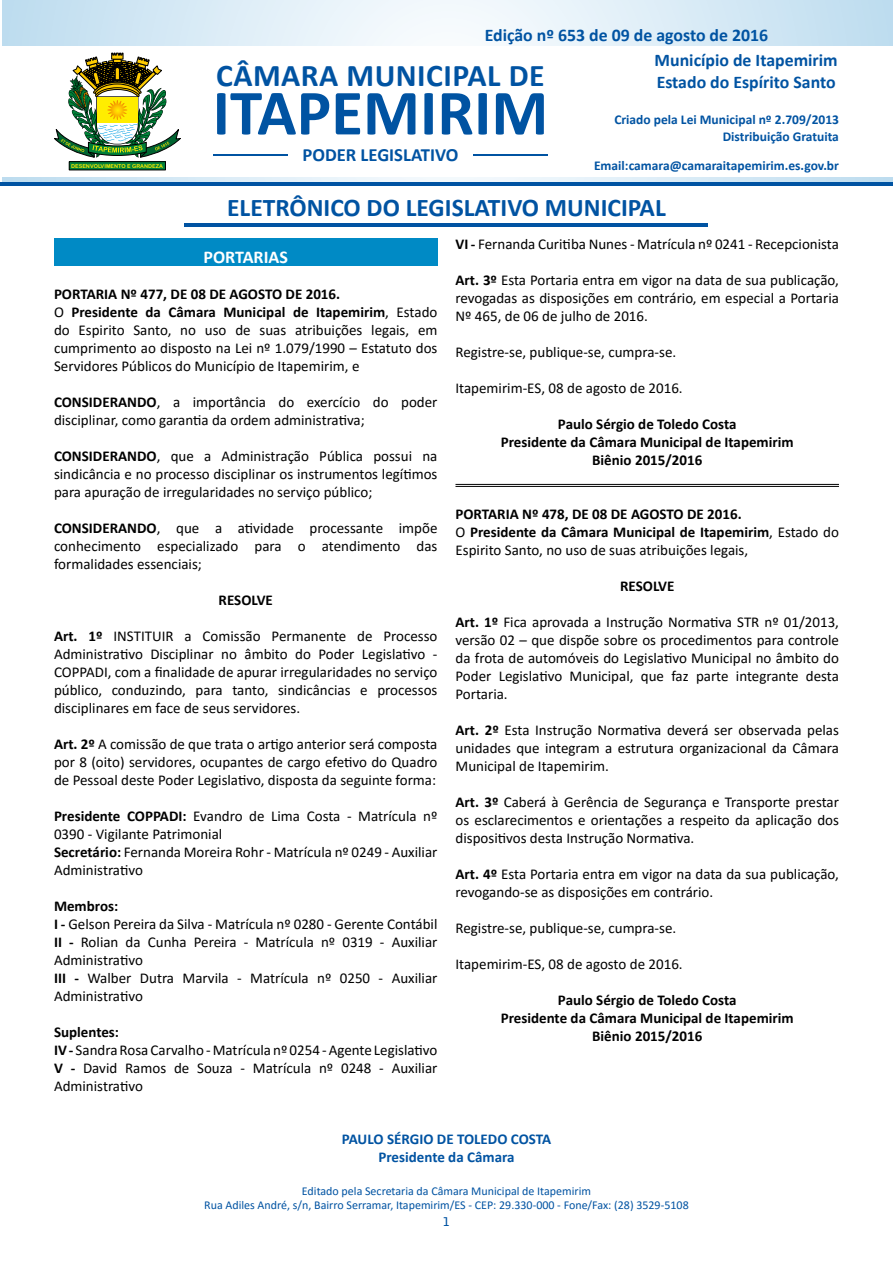
<style>
.page{position:relative;width:893px;height:1263px;background:#fff}
.page>*{position:absolute;margin:0;border:0;box-sizing:border-box;transform-origin:0 0}
.t1{font:700 65.1px "Calibri";color:#0053a2}
.t2{font:700 31.65px "Calibri";letter-spacing:.015em;color:#0053a2}
.t3{font:700 25.5px "Calibri";color:#0053a2}
.t4{font:700 18.6px "Calibri";color:#0053a2}
.t5{font:700 18px "Calibri";color:#fff}
.t6{font:700 17.85px/21.3px "Calibri";color:#0053a2}
.t7{font:15px/18px "Calibri";color:#000;text-align:justify}
.t8{font:700 15px/18px "Calibri";color:#000;text-align:center}
.t9{font:700 15px/18px "Calibri";color:#0053a2;text-align:center}
.t10{font:700 13.5px/16.2px "Calibri";color:#0053a2;text-align:right}
.t11{font:12px/14.4px "Calibri";color:#0053a2;text-align:center}
.t12{font:700 12px "Bell Gothic Std";color:#0053a2}
.t13{font:5.4px "Arial Rounded MT Bold";color:#ffed00}
.s1{font-weight:700}
.s2{font-weight:400}
</style>
<div class="page">
<svg style="left:3px;top:0;width:890px;height:182px"></svg>
<div style="left:3px;top:46px;width:890px;height:131px;background:#fff"></div>
<hr style="left:0;top:182px;width:893px;height:3px;background:#0053a2">
<hr style="left:185px;top:223px;width:523px;height:4px;background:#0053a2">
<div style="left:69px;top:162px;width:96px;height:8px;background:#008038"></div>
<div style="left:69px;top:161px;width:97px;height:9px;border:1px solid #000"></div>
<svg style="left:54px;top:53px;width:127px;height:105px"></svg>
<hr style="left:213px;top:155px;width:74px;height:1px;background:#0053a2">
<hr style="left:473px;top:155px;width:75px;height:1px;background:#0053a2">
<div style="left:54px;top:238px;width:383px;height:28px;background:#008ac5"></div>
<hr style="left:455px;top:484px;width:384px;height:1px;background:#000">
<hr style="left:455px;top:486px;width:384px;height:1px;background:#000">
<p class="t6" style="left:485px;top:24px;width:285px">Edição nº 653 de 09 de agosto de 2016</p>
<p class="t13" style="left:71px;top:163px;width:93px">DESENVOLVIMENTO E GRANDEZA</p>
<h2 class="t2" style="left:216px;top:53px;width:330px">CÂMARA MUNICIPAL DE</h2>
<h1 class="t1" style="left:213px;top:67px;width:337px">ITAPEMIRIM</h1>
<p class="t4" style="left:302px;top:142px;width:157px">PODER LEGISLATIVO</p>
<p class="t6" style="left:655px;top:49px;width:185px">Município de Itapemirim<br>Estado do Espírito Santo</p>
<p class="t10" style="left:614px;top:111px;width:226px">Criado pela Lei Municipal nº 2.709/2013<br>Distribuição Gratuita</p>
<p class="t10" style="left:594px;top:157px;width:246px">Email:camara@camaraitapemirim.es.gov.br</p>
<h3 class="t3" style="left:227px;top:190px;width:440px">ELETRÔNICO DO LEGISLATIVO MUNICIPAL</h3>
<p class="t5" style="left:203px;top:245px;width:86px">PORTARIAS</p>
<p class="t7" style="left:54px;top:285px;width:385px;text-align:left"><span class="s1">PORTARIA Nº 477, DE 08 DE AGOSTO DE 2016.<br></span>O <span class="s1">Presidente da Câmara Municipal de Itapemirim</span>, Estado do Espirito Santo, no uso de suas atribuições legais, em cumprimento ao disposto na Lei nº 1.079/1990 – Estatuto dos Servidores Públicos do Município de Itapemirim, e</p>
<p class="t7" style="left:54px;top:393px;width:385px"><span class="s1">CONSIDERANDO</span>, a importância do exercício do poder disciplinar, como garantia da ordem administrativa;</p>
<p class="t7" style="left:54px;top:447px;width:385px"><span class="s1">CONSIDERANDO</span>, que a Administração Pública possui na sindicância e no processo disciplinar os instrumentos legítimos para apuração de irregularidades no serviço público;</p>
<p class="t7" style="left:54px;top:519px;width:385px"><span class="s1">CONSIDERANDO</span>, que a atividade processante impõe conhecimento especializado para o atendimento das formalidades essenciais;</p>
<p class="t8" style="left:219px;top:591px;width:56px">RESOLVE</p>
<p class="t7" style="left:54px;top:627px;width:385px"><span class="s1">Art. 1º</span> INSTITUIR a Comissão Permanente de Processo Administrativo Disciplinar no âmbito do Poder Legislativo - COPPADI, com a finalidade de apurar irregularidades no serviço público, conduzindo, para tanto, sindicâncias e processos disciplinares em face de seus servidores.</p>
<p class="t7" style="left:54px;top:735px;width:385px"><span class="s1">Art. 2º</span> A comissão de que trata o artigo anterior será composta por 8 (oito) servidores, ocupantes de cargo efetivo do Quadro de Pessoal deste Poder Legislativo, disposta da seguinte forma:</p>
<p class="t7" style="left:54px;top:807px;width:385px;text-align:left"><span class="s1">Presidente COPPADI:</span> Evandro de Lima Costa - Matrícula nº 0390 - Vigilante Patrimonial<br><span class="s1">Secretário:</span> Fernanda Moreira Rohr - Matrícula nº 0249 - Auxiliar Administrativo</p>
<p class="t7" style="left:54px;top:897px;width:385px;text-align:left"><span class="s1">Membros:<br>I -</span> Gelson Pereira da Silva - Matrícula nº 0280 - Gerente Contábil <span class="s1">II -</span> Rolian da Cunha Pereira - Matrícula nº 0319 - Auxiliar Administrativo<br><span class="s1">III -</span> Walber Dutra Marvila - Matrícula nº 0250 - Auxiliar Administrativo</p>
<p class="t7" style="left:54px;top:1023px;width:385px;text-align:left"><span class="s1">Suplentes:<br>IV -</span> Sandra Rosa Carvalho - Matrícula nº 0254 - Agente Legislativo <span class="s1">V -</span> David Ramos de Souza - Matrícula nº 0248 - Auxiliar Administrativo</p>
<p class="t7" style="left:455px;top:235px;width:385px"><span class="s1">VI -</span> Fernanda Curitiba Nunes - Matrícula nº 0241 - Recepcionista</p>
<p class="t7" style="left:455px;top:271px;width:385px"><span class="s1">Art. 3º</span> Esta Portaria entra em vigor na data de sua publicação, revogadas as disposições em contrário, em especial a Portaria Nº 465, de 06 de julho de 2016.</p>
<p class="t7" style="left:455px;top:343px;width:222px">Registre-se, publique-se, cumpra-se.</p>
<p class="t7" style="left:455px;top:379px;width:229px">Itapemirim-ES, 08 de agosto de 2016.</p>
<p class="t8" style="left:501px;top:415px;width:294px">Paulo Sérgio de Toledo Costa<br>Presidente da Câmara Municipal de Itapemirim<br>Biênio 2015/2016</p>
<p class="t8" style="left:455px;top:505px;width:385px;text-align:left">PORTARIA Nº 478, DE 08 DE AGOSTO DE 2016.<br><span class="s2">O</span> Presidente da Câmara Municipal de Itapemirim<span class="s2">, Estado do<br>Espirito Santo, no uso de suas atribuições legais,</span></p>
<p class="t8" style="left:620px;top:577px;width:56px">RESOLVE</p>
<p class="t7" style="left:455px;top:613px;width:385px"><span class="s1">Art. 1º</span> Fica aprovada a Instrução Normativa STR nº 01/2013, versão 02 – que dispõe sobre os procedimentos para controle da frota de automóveis do Legislativo Municipal no âmbito do Poder Legislativo Municipal, que faz parte integrante desta Portaria.</p>
<p class="t7" style="left:455px;top:721px;width:385px"><span class="s1">Art. 2º</span> Esta Instrução Normativa deverá ser observada pelas unidades que integram a estrutura organizacional da Câmara Municipal de Itapemirim.</p>
<p class="t7" style="left:455px;top:793px;width:385px"><span class="s1">Art. 3º</span> Caberá à Gerência de Segurança e Transporte prestar os esclarecimentos e orientações a respeito da aplicação dos dispositivos desta Instrução Normativa.</p>
<p class="t7" style="left:455px;top:865px;width:385px"><span class="s1">Art. 4º</span> Esta Portaria entra em vigor na data da sua publicação, revogando-se as disposições em contrário.</p>
<p class="t7" style="left:455px;top:919px;width:222px">Registre-se, publique-se, cumpra-se.</p>
<p class="t7" style="left:455px;top:955px;width:229px">Itapemirim-ES, 08 de agosto de 2016.</p>
<p class="t8" style="left:501px;top:991px;width:294px">Paulo Sérgio de Toledo Costa<br>Presidente da Câmara Municipal de Itapemirim<br>Biênio 2015/2016</p>
<p class="t9" style="left:342px;top:1130px;width:211px">PAULO SÉRGIO DE TOLEDO COSTA<br>Presidente da Câmara</p>
<p class="t11" style="left:204px;top:1183px;width:486px">Editado pela Secretaria da Câmara Municipal de Itapemirim<br>Rua Adiles André, s/n, Bairro Serramar, Itapemirim/ES - CEP: 29.330-000 - Fone/Fax: (28) 3529-5108</p>
<p class="t12" style="left:443px;top:1214px;width:8px">1</p>
</div>
